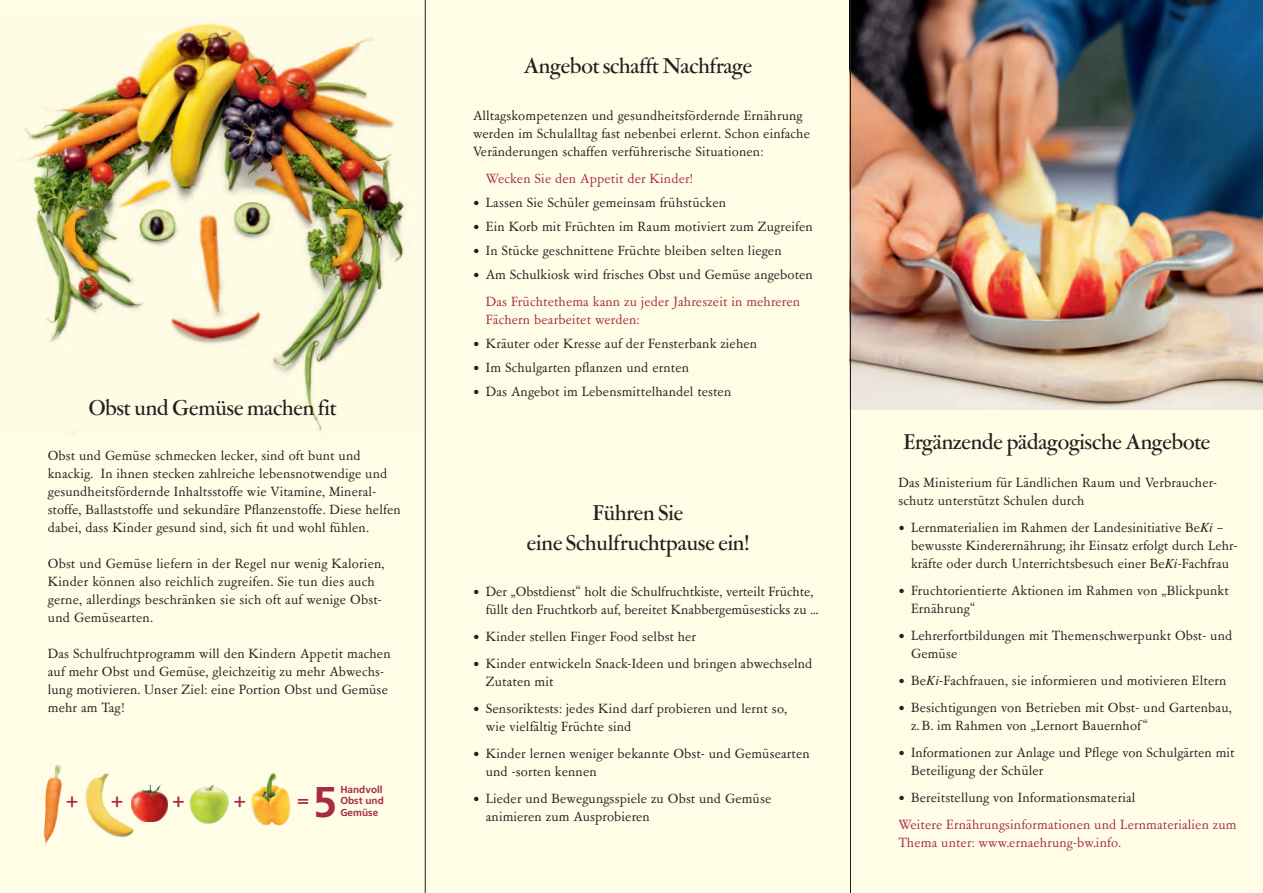
<style>
.page{position:relative;width:1263px;height:893px;background:#fffde5}
.page>*{position:absolute;margin:0;border:0;box-sizing:border-box;transform-origin:0 0}
.t1{font:700 42.9px "Frutiger LT";color:#a62b43}
.t2{font:500 25.95px "Garamont Amst SH";color:#a62b43}
.t3{font:500 24px/30px "Garamont Amst SH";color:#231f20;text-align:center}
.t4{font:15px/18px "Garamont Amst SB";letter-spacing:.01em;color:#231f20}
.t5{font:15px/18px "Garamont Amst SB";letter-spacing:.01em;color:#a62b43}
.t6{font:700 10.05px/11.4px "Frutiger LT";color:#a62b43}
.s1{font-family:"Times";font-style:italic;font-size:13.5px}
</style>
<div class="page">
<img style="left:17px;top:13px;width:408px;height:424px">
<img style="left:851px;top:0;width:412px;height:410px">
<img style="left:44px;top:764px;width:18px;height:82px">
<img style="left:85px;top:773px;width:49px;height:64px">
<img style="left:190px;top:785px;width:39px;height:38px">
<img style="left:131px;top:784px;width:37px;height:38px">
<img style="left:251px;top:773px;width:39px;height:52px">
<hr style="left:425px;top:0;width:1px;height:893px;background:#231f20">
<hr style="left:850px;top:0;width:1px;height:893px;background:#231f20">
<h3 class="t3" style="left:89px;top:394px;width:249px">Obst und Gemüse machen fit</h3>
<p class="t4" style="left:48px;top:448px;width:354px">Obst und Gemüse schmecken lecker, sind oft bunt und knackig. In ihnen stecken zahlreiche lebensnotwendige und gesundheitsfördernde Inhaltsstoffe wie Vitamine, Mineral&shy;stoffe, Ballaststoffe und sekundäre Pflanzenstoffe. Diese helfen dabei, dass Kinder gesund sind, sich fit und wohl fühlen.</p>
<p class="t4" style="left:48px;top:556px;width:338px">Obst und Gemüse liefern in der Regel nur wenig Kalorien, Kinder können also reichlich zugreifen. Sie tun dies auch gerne, allerdings beschränken sie sich oft auf wenige Obst&shy;und Gemüsearten.</p>
<p class="t4" style="left:48px;top:646px;width:344px">Das Schulfruchtprogramm will den Kindern Appetit machen auf mehr Obst und Gemüse, gleichzeitig zu mehr Abwechs&shy;lung motivieren. Unser Ziel: eine Portion Obst und Gemüse mehr am Tag!</p>
<h2 class="t2" style="left:66px;top:789px;width:59px">+ +</h2>
<h2 class="t2" style="left:172px;top:789px;width:14px">+</h2>
<h2 class="t2" style="left:233px;top:789px;width:14px">+</h2>
<h2 class="t2" style="left:297px;top:789px;width:14px">=</h2>
<p class="t6" style="left:340px;top:783px;width:45px">Handvoll<br>Obst und</p>
<h1 class="t1" style="left:313px;top:776px;width:25px">5</h1>
<p class="t6" style="left:340px;top:806px;width:39px">Gemüse</p>
<h3 class="t3" style="left:524px;top:52px;width:230px">Angebot schafft Nachfrage</h3>
<p class="t4" style="left:473px;top:107px;width:338px">Alltagskompetenzen und gesundheitsfördernde Ernährung werden im Schulalltag fast nebenbei erlernt. Schon einfache<br>Veränderungen schaffen verführerische Situationen:</p>
<p class="t5" style="left:486px;top:170px;width:208px">Wecken Sie den Appetit der Kinder!</p>
<p class="t4" style="left:473px;top:194px;width:254px">• Lassen Sie Schüler gemeinsam frühstücken</p>
<p class="t4" style="left:473px;top:218px;width:341px">• Ein Korb mit Früchten im Raum motiviert zum Zugreifen</p>
<p class="t4" style="left:473px;top:242px;width:310px">• In Stücke geschnittene Früchte bleiben selten liegen</p>
<p class="t4" style="left:473px;top:266px;width:341px">• Am Schulkiosk wird frisches Obst und Gemüse angeboten</p>
<p class="t5" style="left:486px;top:293px;width:316px">Das Früchtethema kann zu jeder Jahreszeit in mehreren<br>Fächern bearbeitet werden:</p>
<p class="t4" style="left:473px;top:335px;width:286px">• Kräuter oder Kresse auf der Fensterbank ziehen</p>
<p class="t4" style="left:473px;top:359px;width:217px">• Im Schulgarten pflanzen und ernten</p>
<p class="t4" style="left:473px;top:383px;width:260px">• Das Angebot im Lebensmittelhandel testen</p>
<h3 class="t3" style="left:527px;top:499px;width:223px">Führen Sie<br>eine Schulfruchtpause ein!</h3>
<p class="t4" style="left:486px;top:583px;width:334px;text-indent:-13px">• Der „Obstdienst“ holt die Schulfruchtkiste, verteilt Früchte, füllt den Fruchtkorb auf, bereitet Knabbergemüsesticks zu …</p>
<p class="t4" style="left:473px;top:628px;width:225px">• Kinder stellen Finger Food selbst her</p>
<p class="t4" style="left:486px;top:655px;width:328px;text-indent:-13px">• Kinder entwickeln Snack-Ideen und bringen abwechselnd<br>Zutaten mit</p>
<p class="t4" style="left:486px;top:700px;width:303px;text-indent:-13px">• Sensoriktests: jedes Kind darf probieren und lernt so, wie vielfältig Früchte sind</p>
<p class="t4" style="left:486px;top:745px;width:325px;text-indent:-13px">• Kinder lernen weniger bekannte Obst- und Gemüsearten und -sorten kennen</p>
<p class="t4" style="left:486px;top:790px;width:287px;text-indent:-13px">• Lieder und Bewegungsspiele zu Obst und Gemüse animieren zum Ausprobieren</p>
<h3 class="t3" style="left:903px;top:428px;width:308px">Ergänzende pädagogische Angebote</h3>
<p class="t4" style="left:898px;top:474px;width:320px">Das Ministerium für Ländlichen Raum und Verbraucher&shy;schutz unterstützt Schulen durch</p>
<p class="t4" style="left:911px;top:519px;width:328px;text-indent:-13px">• Lernmaterialien im Rahmen der Landesinitiative Be<span class="s1">Ki</span> – bewusste Kinderernährung; ihr Einsatz erfolgt durch Lehr&shy;kräfte oder durch Unterrichtsbesuch einer Be<span class="s1">Ki</span>-Fachfrau</p>
<p class="t4" style="left:911px;top:582px;width:319px;text-indent:-13px">• Fruchtorientierte Aktionen im Rahmen von „Blickpunkt<br>Ernährung“</p>
<p class="t4" style="left:911px;top:627px;width:323px;text-indent:-13px">• Lehrerfortbildungen mit Themenschwerpunkt Obst- und<br>Gemüse</p>
<p class="t4" style="left:898px;top:672px;width:330px">• Be<span class="s1">Ki</span>-Fachfrauen, sie informieren und motivieren Eltern</p>
<p class="t4" style="left:911px;top:699px;width:322px;text-indent:-13px">• Besichtigungen von Betrieben mit Obst- und Gartenbau, z. B. im Rahmen von „Lernort Bauernhof “</p>
<p class="t4" style="left:911px;top:744px;width:325px;text-indent:-13px">• Informationen zur Anlage und Pflege von Schulgärten mit<br>Beteiligung der Schüler</p>
<p class="t4" style="left:898px;top:789px;width:239px">• Bereitstellung von Informationsmaterial</p>
<p class="t5" style="left:898px;top:816px;width:340px">Weitere Ernährungsinformationen und Lernmaterialien zum<br>Thema unter: www.ernaehrung-bw.info.</p>
</div>
